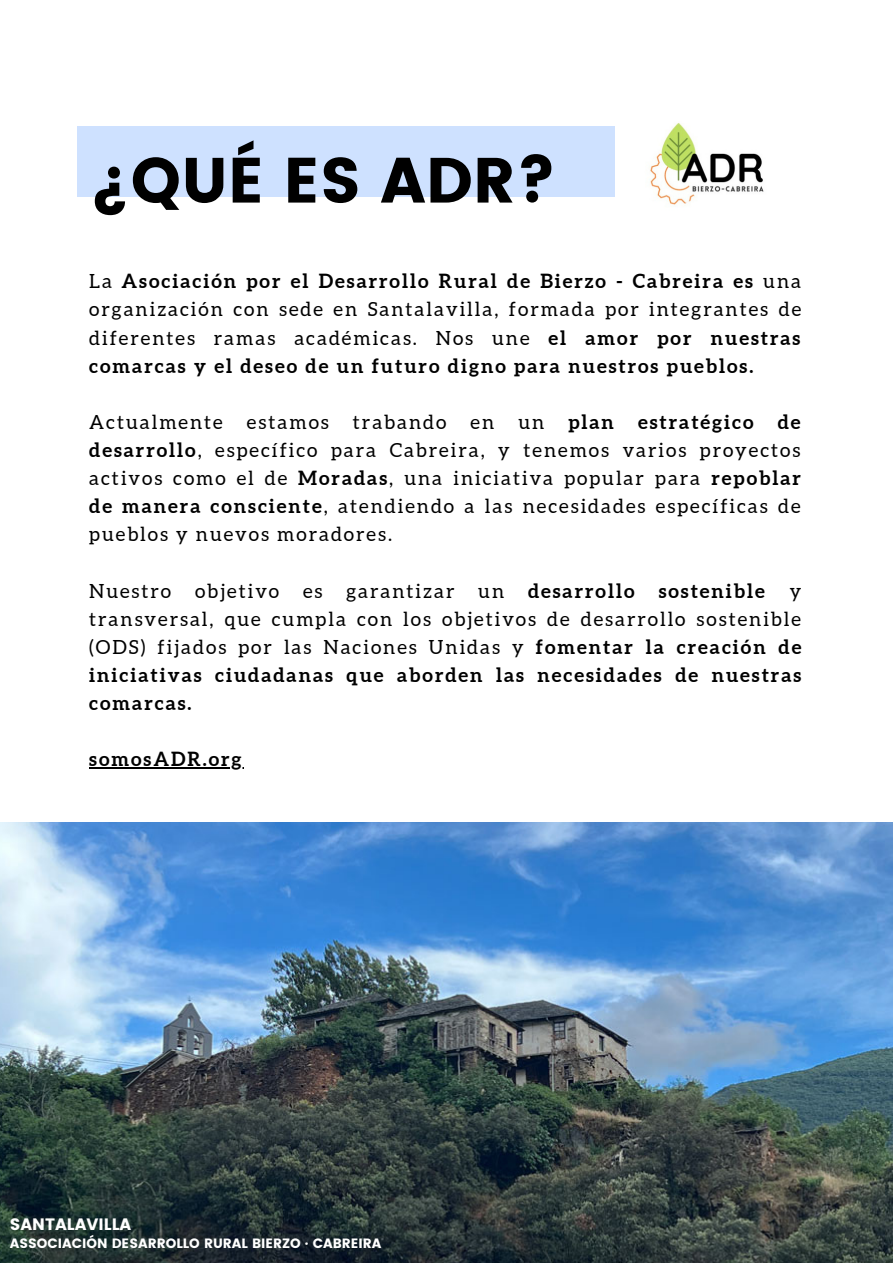
<style>
.page{position:relative;width:893px;height:1264px;background:#fff}
.page>*{position:absolute;margin:0;border:0;box-sizing:border-box;transform-origin:0 0}
.t1{font:63.75px "Poppins";color:#000}
.t2{font:19.5px/28px "Aleo";letter-spacing:.1em;color:#000;text-align:justify}
.t3{font:700 19.5px/28px "Aleo";letter-spacing:.1em;color:#000;text-align:justify}
.t4{font:16.5px "Poppins";color:#fff}
.t5{font:13.5px "Poppins";color:#fff}
.s1{font-weight:400}
.s2{font-weight:700}
</style>
<div class="page">
<hr style="left:89px;top:767px;width:154px;height:1px;background:#000">
<div style="left:77px;top:126px;width:538px;height:70px;background:#cee1ff"></div>
<img style="left:0;top:822px;width:892px;height:440px">
<img style="left:650px;top:123px;width:114px;height:83px">
<h1 class="t1" style="left:89px;top:143px;width:469px">¿QUÉ ES ADR?</h1>
<p class="t3" style="left:89px;top:267px;width:713px"><span class="s1">La</span> Asociación por el Desarrollo Rural de Bierzo - Cabreira es <span class="s1">una organización con sede en Santalavilla, formada por integrantes de diferentes ramas académicas. Nos une</span> el amor por nuestras comarcas y el deseo de un futuro digno para nuestros pueblos.</p>
<p class="t2" style="left:89px;top:408px;width:713px">Actualmente estamos trabando en un <span class="s2">plan estratégico de desarrollo</span>, específico para Cabreira, y tenemos varios proyectos activos como el de <span class="s2">Moradas</span>, una iniciativa popular para <span class="s2">repoblar de manera consciente</span>, atendiendo a las necesidades específicas de pueblos y nuevos moradores.</p>
<p class="t2" style="left:89px;top:576px;width:677px">Nuestro objetivo es garantizar un <span class="s2">desarrollo sostenible</span></p>
<p class="t2" style="left:89px;top:576px;width:713px;text-indent:700px">y transversal, que cumpla con los objetivos de desarrollo sostenible (ODS) fijados por las Naciones Unidas y <span class="s2">fomentar la creación de iniciativas ciudadanas que aborden las necesidades de nuestras comarcas.</span></p>
<p class="t3" style="left:89px;top:745px;width:154px">somosADR.org</p>
<p class="t4" style="left:10px;top:1214px;width:123px">SANTALAVILLA</p>
<p class="t5" style="left:10px;top:1235px;width:373px">ASSOCIACIÓN DESARROLLO RURAL BIERZO · CABREIRA</p>
</div>
